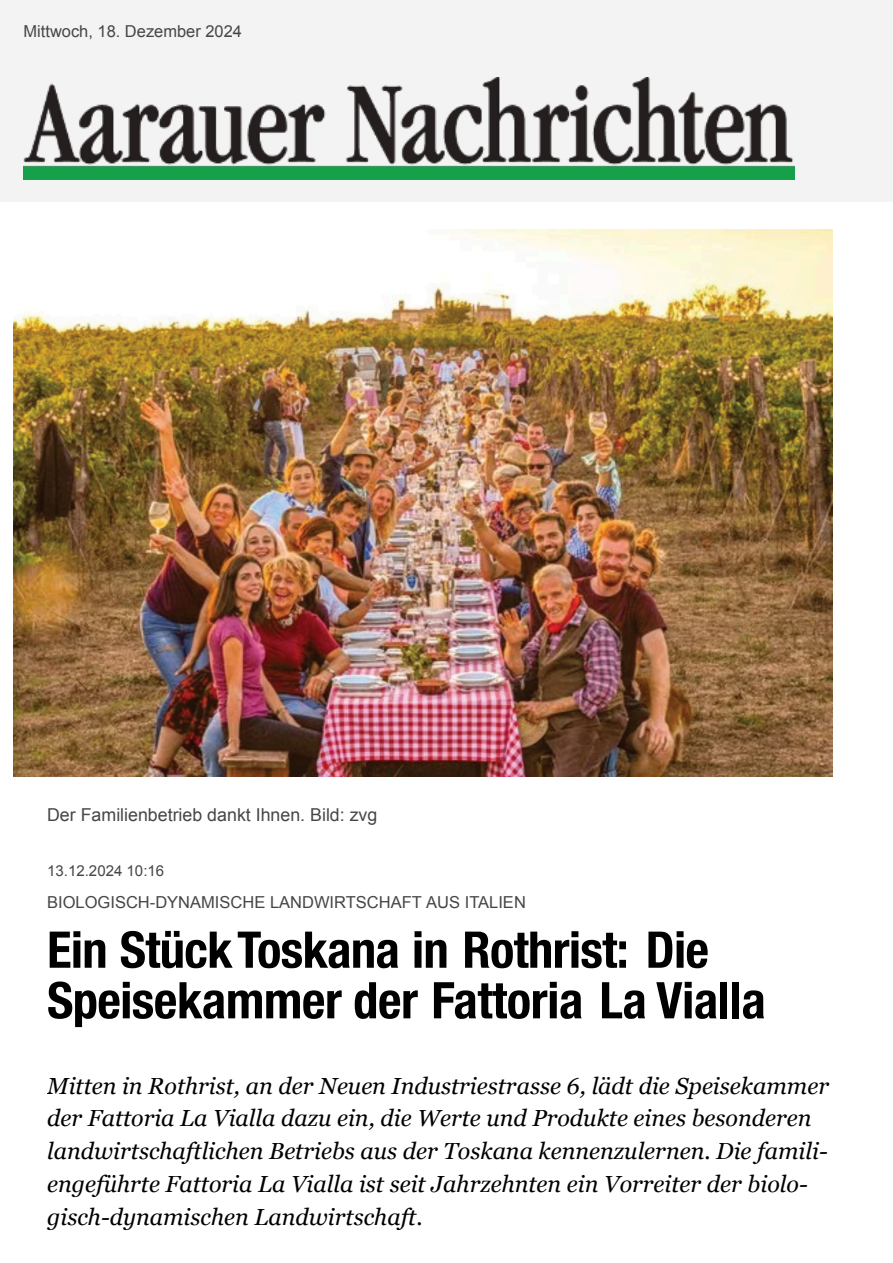
<style>
.page{position:relative;width:893px;height:1263px;background:#f3f3f3}
.page>*{position:absolute;margin:0;border:0;box-sizing:border-box;transform-origin:0 0}
.t1{font:700 condensed 50.55px "Helvetica Neue";letter-spacing:-.01em;color:#000}
.t2{font:italic 23.25px "Georgia";color:#000}
.t3{font:17.85px "Arial";color:#464646}
.t4{font:700 17.85px "Arial";color:#464646}
.t5{font:16.5px "Arial";color:#464646}
.t6{font:15px "Arial";color:#464646}
</style>
<div class="page">
<img style="left:24px;top:78px;width:771px;height:101px">
<div style="left:0;top:202px;width:893px;height:1061px;background:#fff"></div>
<img style="left:13px;top:230px;width:819px;height:547px">
<p class="t5" style="left:24px;top:25px;width:220px">Mittwoch, 18. Dezember 2024</p>
<p class="t3" style="left:47px;top:808px;width:332px">Der Familienbetrieb dankt Ihnen. Bild: zvg</p>
<p class="t4" style="left:129px;top:818px;width:26px">1/2</p>
<p class="t6" style="left:47px;top:865px;width:119px">13.12.2024 10:16</p>
<p class="t5" style="left:47px;top:895px;width:480px">BIOLOGISCH-DYNAMISCHE LANDWIRTSCHAFT AUS ITALIEN</p>
<p class="t1" style="left:47px;top:919px;width:663px">Ein Stück Toskana in Rothrist: Die</p>
<p class="t1" style="left:47px;top:970px;width:720px">Speisekammer der Fattoria La Vialla</p>
<p class="t2" style="left:47px;top:1076px;width:783px">Mitten in Rothrist, an der Neuen Industriestrasse 6, lädt die Speisekammer</p>
<p class="t2" style="left:47px;top:1109px;width:766px">der Fattoria La Vialla dazu ein, die Werte und Produkte eines besonderen</p>
<p class="t2" style="left:47px;top:1141px;width:782px">landwirtschaftlichen Betriebs aus der Toskana kennenzulernen. Die famili-</p>
<p class="t2" style="left:47px;top:1174px;width:762px">engeführte Fattoria La Vialla ist seit Jahrzehnten ein Vorreiter der biolo-</p>
<p class="t2" style="left:47px;top:1207px;width:377px">gisch-dynamischen Landwirtschaft.</p>
</div>
